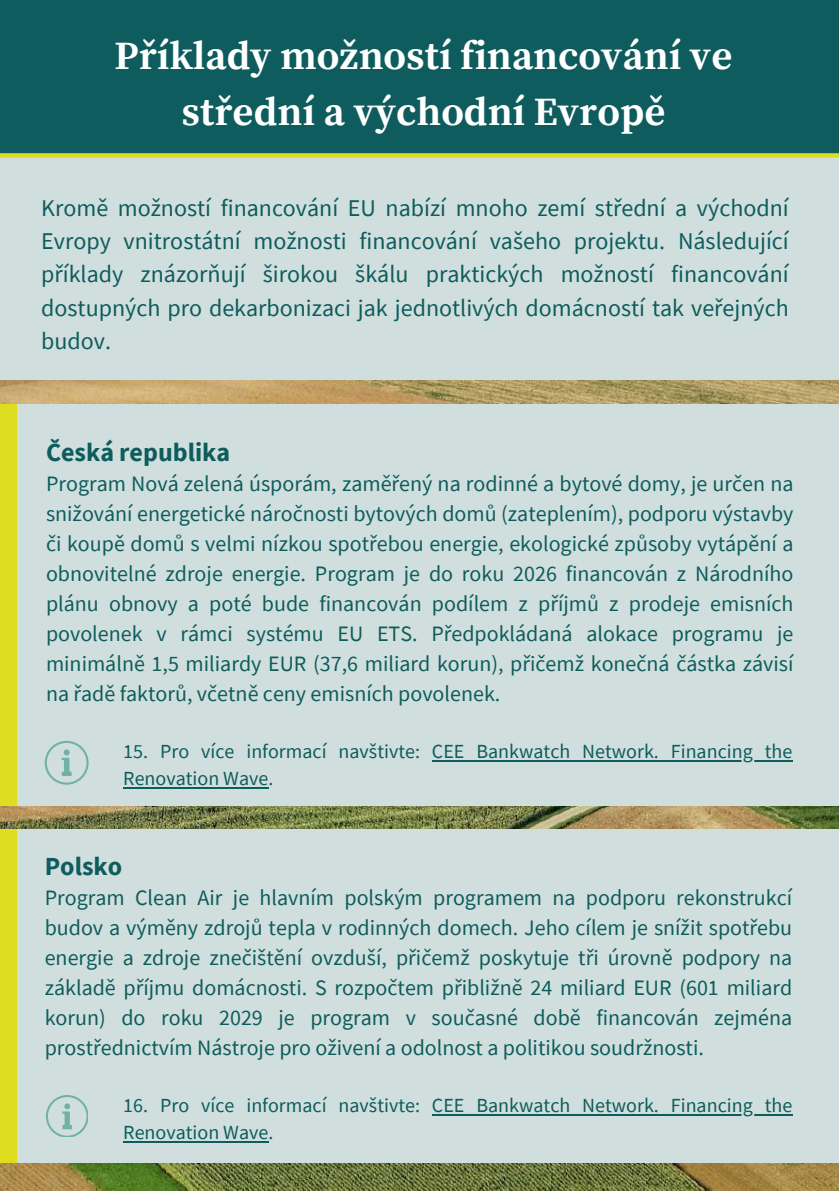
<style>
.page{position:relative;width:839px;height:1191px;background:#fff}
.page>*{position:absolute;margin:0;border:0;box-sizing:border-box;transform-origin:0 0}
.t1{font:700 40px/55.6px "Source Serif Pro";color:#fff;text-align:center}
.t2{font:700 26px "Source Sans Pro";color:#0e5c5d}
.t3{font:24px/33.4px "Source Sans Pro";color:#0e5c5d;text-align:justify}
.t4{font:22px/30px "Source Sans Pro";color:#0e5c5d;text-align:justify}
.t5{font:20px/27px "Source Sans Pro";color:#0e5c5d}
</style>
<div class="page">
<img style="left:0;top:380px;width:838px;height:811px">
<div style="left:0;top:0;width:838px;height:153px;background:#0e5c5d"></div>
<div style="left:0;top:155px;width:838px;height:225px;background:#d0dfdd"></div>
<div style="left:0;top:153px;width:838px;height:5px;background:#dedd1f"></div>
<div style="left:0;top:404px;width:88px;height:401px;background:#dedd1f"></div>
<div style="left:18px;top:404px;width:820px;height:401px;background:#d0dfdd"></div>
<div style="left:0;top:829px;width:88px;height:334px;background:#dedd1f"></div>
<div style="left:18px;top:829px;width:820px;height:334px;background:#d0dfdd"></div>
<hr style="left:432px;top:760px;width:360px;height:1px;background:#0e5c5d">
<hr style="left:123px;top:787px;width:145px;height:1px;background:#0e5c5d">
<svg style="left:45px;top:741px;width:43px;height:43px"></svg>
<hr style="left:432px;top:1114px;width:360px;height:1px;background:#0e5c5d">
<hr style="left:123px;top:1141px;width:145px;height:1px;background:#0e5c5d">
<svg style="left:46px;top:1095px;width:42px;height:42px"></svg>
<h1 class="t1" style="left:114px;top:30px;width:619px">Příklady možností financování ve střední a východní Evropě</h1>
<p class="t3" style="left:41px;top:190px;width:749px">Kromě možností financování EU nabízí mnoho zemí střední a východní Evropy vnitrostátní možnosti financování vašeho projektu. Následující příklady znázorňují širokou škálu praktických možností financování dostupných pro dekarbonizaci jak jednotlivých domácností tak veřejných budov.</p>
<p class="t2" style="left:46px;top:435px;width:186px">Česká republika</p>
<p class="t4" style="left:46px;top:468px;width:749px">Program Nová zelená úsporám, zaměřený na rodinné a bytové domy, je určen na snižování energetické náročnosti bytových domů (zateplením), podporu výstavby či koupě domů s velmi nízkou spotřebou energie, ekologické způsoby vytápění a obnovitelné zdroje energie. Program je do roku 2026 financován z Národního plánu obnovy a poté bude financován podílem z příjmů z prodeje emisních povolenek v rámci systému EU ETS. Předpokládaná alokace programu je minimálně 1,5 miliardy EUR (37,6 miliard korun), přičemž konečná částka závisí na řadě faktorů, včetně ceny emisních povolenek.</p>
<p class="t5" style="left:123px;top:738px;width:670px">15. Pro více informací navštivte: CEE Bankwatch Network. Financing the<br>Renovation Wave.</p>
<p class="t2" style="left:45px;top:850px;width:79px">Polsko</p>
<p class="t4" style="left:45px;top:883px;width:749px">Program Clean Air je hlavním polským programem na podporu rekonstrukcí budov a výměny zdrojů tepla v rodinných domech. Jeho cílem je snížit spotřebu energie a zdroje znečištění ovzduší, přičemž poskytuje tři úrovně podpory na základě příjmu domácnosti. S rozpočtem přibližně 24 miliard EUR (601 miliard korun) do roku 2029 je program v současné době financován zejména prostřednictvím Nástroje pro oživení a odolnost a politikou soudržnosti.</p>
<p class="t5" style="left:123px;top:1092px;width:670px">16. Pro více informací navštivte: CEE Bankwatch Network. Financing the<br>Renovation Wave.</p>
</div>
